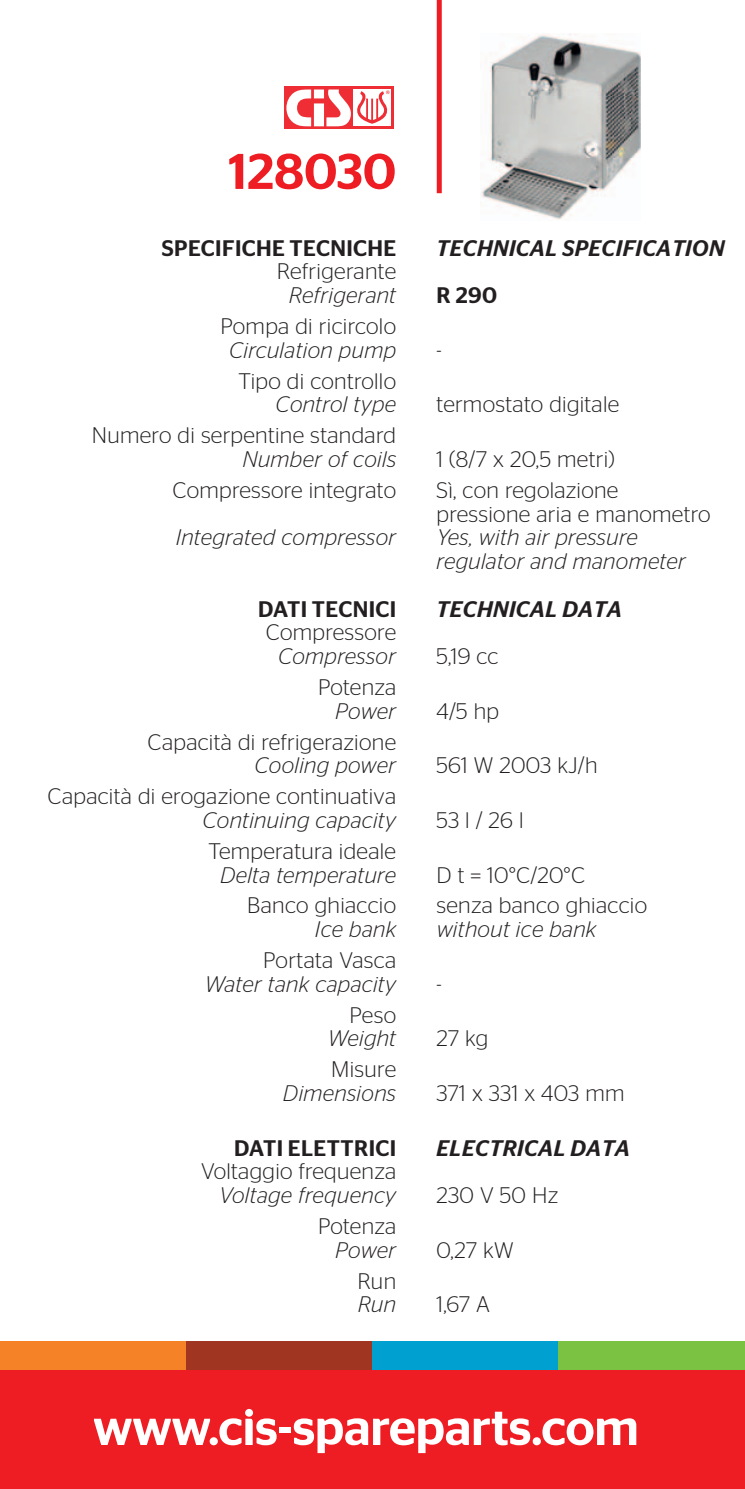
<style>
.page{position:relative;width:745px;height:1489px;background:#fff}
.page>*{position:absolute;margin:0;border:0;box-sizing:border-box;transform-origin:0 0}
.t1{font:500 50px "Stag Sans";letter-spacing:-.01em;color:#fff}
.t2{font:500 50px "Stag Sans";color:#ee1d23}
.t3{font:300 22.5px/23.8px "Stag Sans";letter-spacing:.015em;color:#231f20}
.t4{font:italic 300 22.5px/23.8px "Stag Sans";letter-spacing:.015em;color:#231f20}
.t5{font:italic 500 22.5px "Stag Sans";letter-spacing:.02em;color:#231f20}
.t6{font:500 22.5px "Stag Sans";letter-spacing:.02em;color:#231f20}
</style>
<div class="page">
<div style="left:0;top:1368px;width:744px;height:120px;background:#ee1d23"></div>
<div style="left:0;top:1341px;width:186px;height:28px;background:#f58226"></div>
<div style="left:186px;top:1341px;width:186px;height:28px;background:#a03521"></div>
<div style="left:372px;top:1341px;width:186px;height:28px;background:#00a1d0"></div>
<div style="left:558px;top:1341px;width:186px;height:28px;background:#7bc142"></div>
<div style="left:436px;top:0;width:5px;height:193px;background:#ee1d23"></div>
<div style="left:283px;top:87px;width:110px;height:42px;background:#ee2d34"></div>
<div style="left:353px;top:89px;width:38px;height:37px;background:#fff"></div>
<svg style="left:286px;top:89px;width:64px;height:37px"></svg>
<svg style="left:357px;top:90px;width:32px;height:34px"></svg>
<img style="left:480px;top:34px;width:159px;height:186px">
<h1 class="t2" style="left:228px;top:153px;width:169px">128030</h1>
<p class="t6" style="left:162px;top:239px;width:236px">SPECIFICHE TECNICHE</p>
<p class="t5" style="left:436px;top:239px;width:289px">TECHNICAL SPECIFICATION</p>
<p class="t3" style="left:276px;top:262px;width:121px">Refrigerante</p>
<p class="t4" style="left:289px;top:286px;width:109px">Refrigerant</p>
<p class="t6" style="left:436px;top:287px;width:62px">R 290</p>
<p class="t3" style="left:220px;top:317px;width:177px">Pompa di ricircolo</p>
<p class="t4" style="left:229px;top:340px;width:168px">Circulation pump</p>
<p class="t3" style="left:436px;top:340px;width:7px">-</p>
<p class="t3" style="left:238px;top:371px;width:159px">Tipo di controllo</p>
<p class="t4" style="left:275px;top:395px;width:122px">Control type</p>
<p class="t3" style="left:436px;top:395px;width:184px">termostato digitale</p>
<p class="t3" style="left:92px;top:426px;width:305px">Numero di serpentine standard</p>
<p class="t4" style="left:242px;top:450px;width:155px">Number of coils</p>
<p class="t3" style="left:436px;top:450px;width:180px">1 (8/7 x 20,5 metri)</p>
<p class="t3" style="left:172px;top:480px;width:225px">Compressore integrato</p>
<p class="t3" style="left:436px;top:480px;width:275px">Sì, con regolazione pressione aria e manometro</p>
<p class="t4" style="left:176px;top:528px;width:222px">Integrated compressor</p>
<p class="t4" style="left:436px;top:528px;width:250px">Yes, with air pressure regulator and manometer</p>
<p class="t6" style="left:258px;top:600px;width:139px">DATI TECNICI</p>
<p class="t5" style="left:436px;top:600px;width:187px">TECHNICAL DATA</p>
<p class="t3" style="left:266px;top:623px;width:132px">Compressore</p>
<p class="t4" style="left:278px;top:647px;width:119px">Compressor</p>
<p class="t3" style="left:436px;top:647px;width:63px">5,19 cc</p>
<p class="t3" style="left:318px;top:677px;width:80px">Potenza</p>
<p class="t4" style="left:335px;top:701px;width:62px">Power</p>
<p class="t3" style="left:436px;top:701px;width:64px">4/5 hp</p>
<p class="t3" style="left:147px;top:732px;width:250px">Capacità di refrigerazione</p>
<p class="t4" style="left:254px;top:756px;width:143px">Cooling power</p>
<p class="t3" style="left:436px;top:756px;width:162px">561 W 2003 kJ/h</p>
<p class="t3" style="left:48px;top:787px;width:350px">Capacità di erogazione continuativa</p>
<p class="t4" style="left:202px;top:810px;width:195px">Continuing capacity</p>
<p class="t3" style="left:436px;top:810px;width:88px">53 l / 26 l</p>
<p class="t3" style="left:208px;top:841px;width:189px">Temperatura ideale</p>
<p class="t4" style="left:220px;top:865px;width:177px">Delta temperature</p>
<p class="t3" style="left:436px;top:865px;width:150px">D t = 10°C/20°C</p>
<p class="t3" style="left:247px;top:896px;width:150px">Banco ghiaccio</p>
<p class="t3" style="left:436px;top:896px;width:212px">senza banco ghiaccio</p>
<p class="t4" style="left:315px;top:920px;width:83px">Ice bank</p>
<p class="t4" style="left:436px;top:920px;width:161px">without ice bank</p>
<p class="t3" style="left:263px;top:950px;width:134px">Portata Vasca</p>
<p class="t4" style="left:204px;top:974px;width:193px">Water tank capacity</p>
<p class="t3" style="left:436px;top:974px;width:7px">-</p>
<p class="t3" style="left:349px;top:1005px;width:48px">Peso</p>
<p class="t4" style="left:328px;top:1029px;width:70px">Weight</p>
<p class="t3" style="left:436px;top:1029px;width:53px">27 kg</p>
<p class="t3" style="left:331px;top:1060px;width:66px">Misure</p>
<p class="t4" style="left:283px;top:1083px;width:115px">Dimensions</p>
<p class="t3" style="left:436px;top:1083px;width:189px">371 x 331 x 403 mm</p>
<p class="t6" style="left:234px;top:1139px;width:163px">DATI ELETTRICI</p>
<p class="t5" style="left:436px;top:1139px;width:195px">ELECTRICAL DATA</p>
<p class="t3" style="left:201px;top:1162px;width:196px">Voltaggio frequenza</p>
<p class="t4" style="left:219px;top:1185px;width:178px">Voltage frequency</p>
<p class="t3" style="left:436px;top:1185px;width:123px">230 V 50 Hz</p>
<p class="t3" style="left:318px;top:1216px;width:80px">Potenza</p>
<p class="t4" style="left:335px;top:1240px;width:62px">Power</p>
<p class="t3" style="left:436px;top:1240px;width:79px">0,27 kW</p>
<p class="t3" style="left:357px;top:1271px;width:40px">Run</p>
<p class="t4" style="left:357px;top:1295px;width:40px">Run</p>
<p class="t3" style="left:436px;top:1295px;width:55px">1,67 A</p>
<h1 class="t1" style="left:93px;top:1409px;width:547px">www.cis-spareparts.com</h1>
</div>
